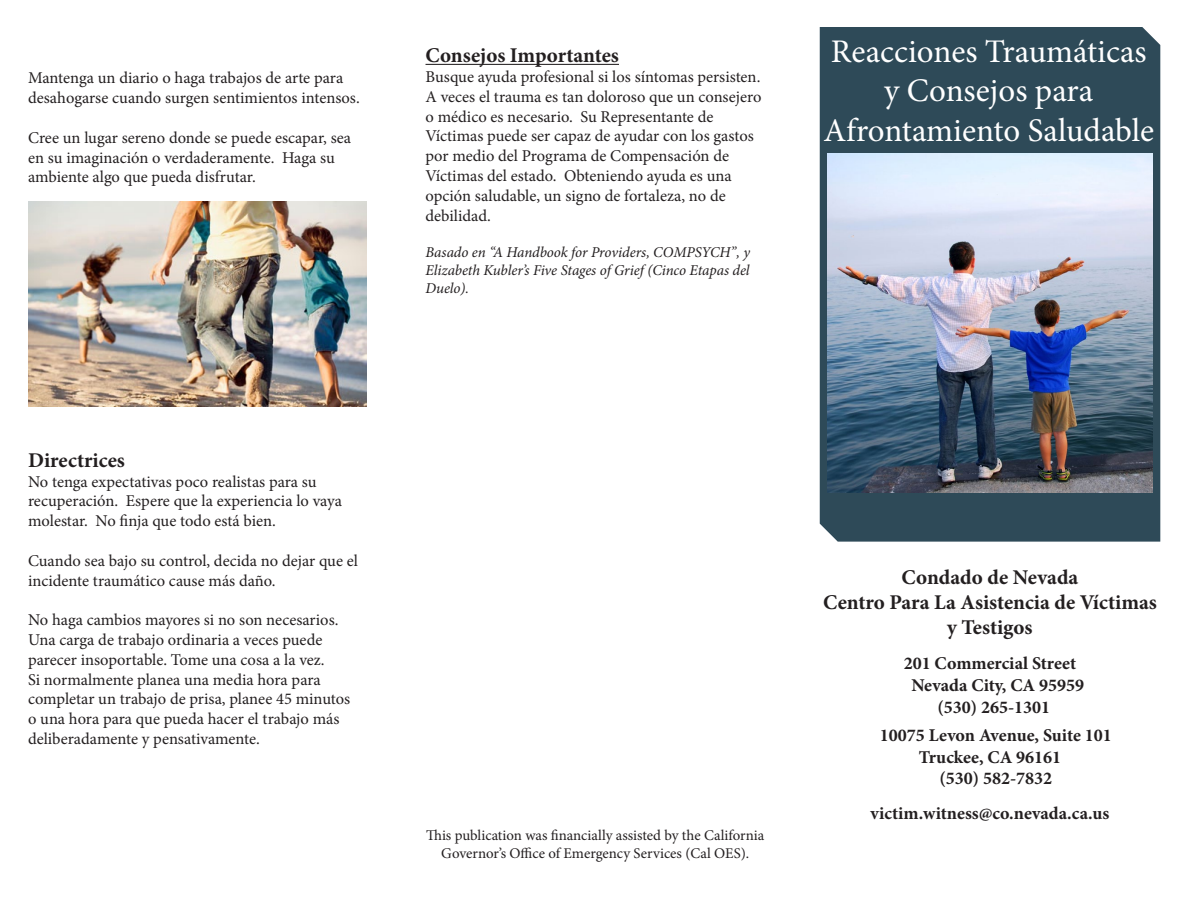
<style>
.page{position:relative;width:1188px;height:918px;background:#fff}
.page>*{position:absolute;margin:0;border:0;box-sizing:border-box;transform-origin:0 0}
.t1{font:33px/39.6px "Minion Pro";color:#fff;text-align:center}
.t2{font:700 21px/25.2px "Minion Pro";color:#231f20;text-align:center}
.t3{font:700 18px "Minion Pro";color:#231f20}
.t4{font:16.5px/19.8px "Minion Pro";color:#231f20}
.t5{font:italic 15px/18px "Minion Pro";letter-spacing:-.01em;color:#231f20;text-align:justify}
.t6{font:14.85px/17.9px "Minion Pro";color:#231f20;text-align:center}
</style>
<div class="page">
<div style="left:820px;top:27px;width:340px;height:515px;background:#2e4a58"></div>
<img style="left:827px;top:154px;width:326px;height:338px">
<hr style="left:426px;top:64px;width:193px;height:1px;background:#231f20">
<img style="left:28px;top:202px;width:338px;height:204px">
<p class="t4" style="left:28px;top:68px;width:333px">Mantenga un diario o haga trabajos de arte para desahogarse cuando surgen sentimientos intensos.</p>
<p class="t4" style="left:28px;top:128px;width:325px">Cree un lugar sereno donde se puede escapar, sea en su imaginación o verdaderamente. Haga su ambiente algo que pueda disfrutar.</p>
<p class="t2" style="left:28px;top:447px;width:98px">Directrices</p>
<p class="t4" style="left:28px;top:472px;width:316px">No tenga expectativas poco realistas para su recuperación. Espere que la experiencia lo vaya molestar. No finja que todo está bien.</p>
<p class="t4" style="left:28px;top:551px;width:331px">Cuando sea bajo su control, decida no dejar que el incidente traumático cause más daño.</p>
<p class="t4" style="left:28px;top:610px;width:324px">No haga cambios mayores si no son necesarios.<br>Una carga de trabajo ordinaria a veces puede parecer insoportable. Tome una cosa a la vez.<br>Si normalmente planea una media hora para completar un trabajo de prisa, planee 45 minutos o una hora para que pueda hacer el trabajo más deliberadamente y pensativamente.</p>
<p class="t2" style="left:426px;top:43px;width:195px">Consejos Importantes</p>
<p class="t4" style="left:426px;top:67px;width:337px">Busque ayuda profesional si los síntomas persisten.<br>A veces el trauma es tan doloroso que un consejero o médico es necesario. Su Representante de Víctimas puede ser capaz de ayudar con los gastos por medio del Programa de Compensación de Víctimas del estado. Obteniendo ayuda es una opción saludable, un signo de fortaleza, no de debilidad.</p>
<p class="t5" style="left:426px;top:243px;width:326px">Basado en “A Handbook for Providers, COMPSYCH”, y Elizabeth Kubler’s Five Stages of Grief (Cinco Etapas del Duelo).</p>
<p class="t1" style="left:823px;top:32px;width:332px">Reacciones Traumáticas y Consejos para<br>Afrontamiento Saludable</p>
<p class="t6" style="left:426px;top:826px;width:340px">This publication was financially assisted by the California<br>Governor’s Office of Emergency Services (Cal OES).</p>
<p class="t2" style="left:902px;top:564px;width:178px">Condado de Nevada</p>
<p class="t2" style="left:823px;top:590px;width:335px">Centro Para La Asistencia de Víctimas y Testigos</p>
<p class="t3" style="left:904px;top:651px;width:174px">201 Commercial Street</p>
<p class="t3" style="left:911px;top:673px;width:174px">Nevada City, CA 95959</p>
<p class="t3" style="left:938px;top:694px;width:114px">(530) 265-1301</p>
<p class="t3" style="left:880px;top:723px;width:233px">10075 Levon Avenue, Suite 101</p>
<p class="t3" style="left:919px;top:744px;width:144px">Truckee, CA 96161</p>
<p class="t3" style="left:939px;top:766px;width:114px">(530) 582-7832</p>
<p class="t3" style="left:870px;top:801px;width:241px">victim.witness@co.nevada.ca.us</p>
</div>
